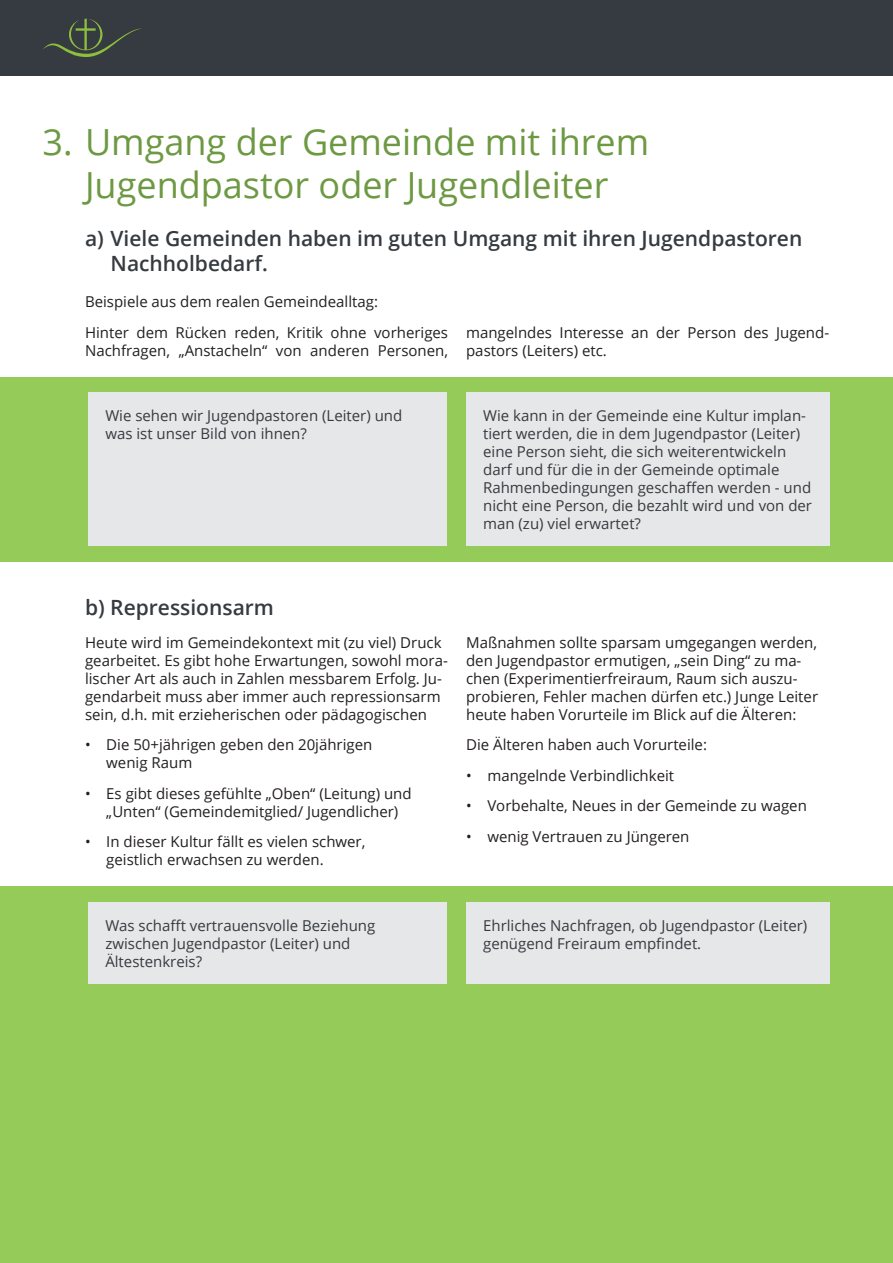
<style>
.page{position:relative;width:893px;height:1263px;background:#fff}
.page>*{position:absolute;margin:0;border:0;box-sizing:border-box;transform-origin:0 0}
.t1{font:36px/43.2px "Open Sans";color:#6d9942;text-align:center}
.t2{font:600 21px/25.2px "Open Sans";color:#353b40}
.t3{font:15px/18px "Open Sans";color:#231f20}
.t4{font:15px/18px "Open Sans";color:#353b40}
</style>
<div class="page">
<div style="left:0;top:377px;width:893px;height:185px;background:#95cb58"></div>
<div style="left:0;top:887px;width:893px;height:376px;background:#95cb58"></div>
<div style="left:88px;top:393px;width:358px;height:153px;background:#e6e7e9"></div>
<div style="left:88px;top:902px;width:358px;height:82px;background:#e6e7e9"></div>
<div style="left:466px;top:393px;width:363px;height:153px;background:#e6e7e9"></div>
<div style="left:466px;top:902px;width:363px;height:82px;background:#e6e7e9"></div>
<div style="left:0;top:0;width:893px;height:76px;background:#353b40"></div>
<svg style="left:43px;top:19px;width:99px;height:38px"></svg>
<p class="t1" style="left:43px;top:120px;width:608px">3. Umgang der Gemeinde mit ihrem<br>Jugendpastor oder Jugendleiter</p>
<p class="t2" style="left:111px;top:225px;width:693px;text-indent:-26px">a) Viele Gemeinden haben im guten Umgang mit ihren Jugendpastoren<br>Nachholbedarf.</p>
<p class="t3" style="left:85px;top:292px;width:294px">Beispiele aus dem realen Gemeindealltag:</p>
<p class="t3" style="left:85px;top:323px;width:365px">Hinter dem Rücken reden, Kritik ohne vorheriges<br>Nachfragen, „Anstacheln“ von anderen Personen,</p>
<p class="t3" style="left:466px;top:323px;width:365px">mangelndes Interesse an der Person des Jugend&shy;pastors (Leiters) etc.</p>
<p class="t4" style="left:105px;top:406px;width:298px">Wie sehen wir Jugendpastoren (Leiter) und was ist unser Bild von ihnen?</p>
<p class="t2" style="left:85px;top:594px;width:190px">b) Repressionsarm</p>
<p class="t4" style="left:483px;top:406px;width:330px">Wie kann in der Gemeinde eine Kultur implan&shy;tiert werden, die in dem Jugendpastor (Leiter) eine Person sieht, die sich weiterentwickeln darf und für die in der Gemeinde optimale Rahmenbedingungen geschaffen werden - und nicht eine Person, die bezahlt wird und von der man (zu) viel erwartet?</p>
<p class="t3" style="left:85px;top:633px;width:364px">Heute wird im Gemeindekontext mit (zu viel) Druck gearbeitet. Es gibt hohe Erwartungen, sowohl mora&shy;lischer Art als auch in Zahlen messbarem Erfolg. Ju&shy;gendarbeit muss aber immer auch repressionsarm sein, d.h. mit erzieherischen oder pädagogischen</p>
<p class="t3" style="left:466px;top:633px;width:353px">Maßnahmen sollte sparsam umgegangen werden, den Jugendpastor ermutigen, „sein Ding“ zu ma&shy;chen (Experimentierfreiraum, Raum sich auszu&shy;probieren, Fehler machen dürfen etc.) Junge Leiter heute haben Vorurteile im Blick auf die Älteren:</p>
<p class="t3" style="left:106px;top:735px;width:268px;text-indent:-21px">• Die 50+jährigen geben den 20jährigen wenig Raum</p>
<p class="t3" style="left:85px;top:784px;width:328px;text-align:center">• Es gibt dieses gefühlte „Oben“ (Leitung) und „Unten“ (Gemeindemitglied/ Jugendlicher)</p>
<p class="t3" style="left:106px;top:832px;width:261px;text-indent:-21px">• In dieser Kultur fällt es vielen schwer, geistlich erwachsen zu werden.</p>
<p class="t3" style="left:466px;top:735px;width:242px">Die Älteren haben auch Vorurteile:</p>
<p class="t3" style="left:466px;top:766px;width:210px">• mangelnde Verbindlichkeit</p>
<p class="t3" style="left:466px;top:796px;width:342px">• Vorbehalte, Neues in der Gemeinde zu wagen</p>
<p class="t3" style="left:466px;top:827px;width:225px">• wenig Vertrauen zu Jüngeren</p>
<p class="t4" style="left:105px;top:916px;width:271px">Was schafft vertrauensvolle Beziehung zwischen Jugendpastor (Leiter) und<br>Ältestenkreis?</p>
<p class="t4" style="left:483px;top:916px;width:326px">Ehrliches Nachfragen, ob Jugendpastor (Leiter) genügend Freiraum empfindet.</p>
</div>
